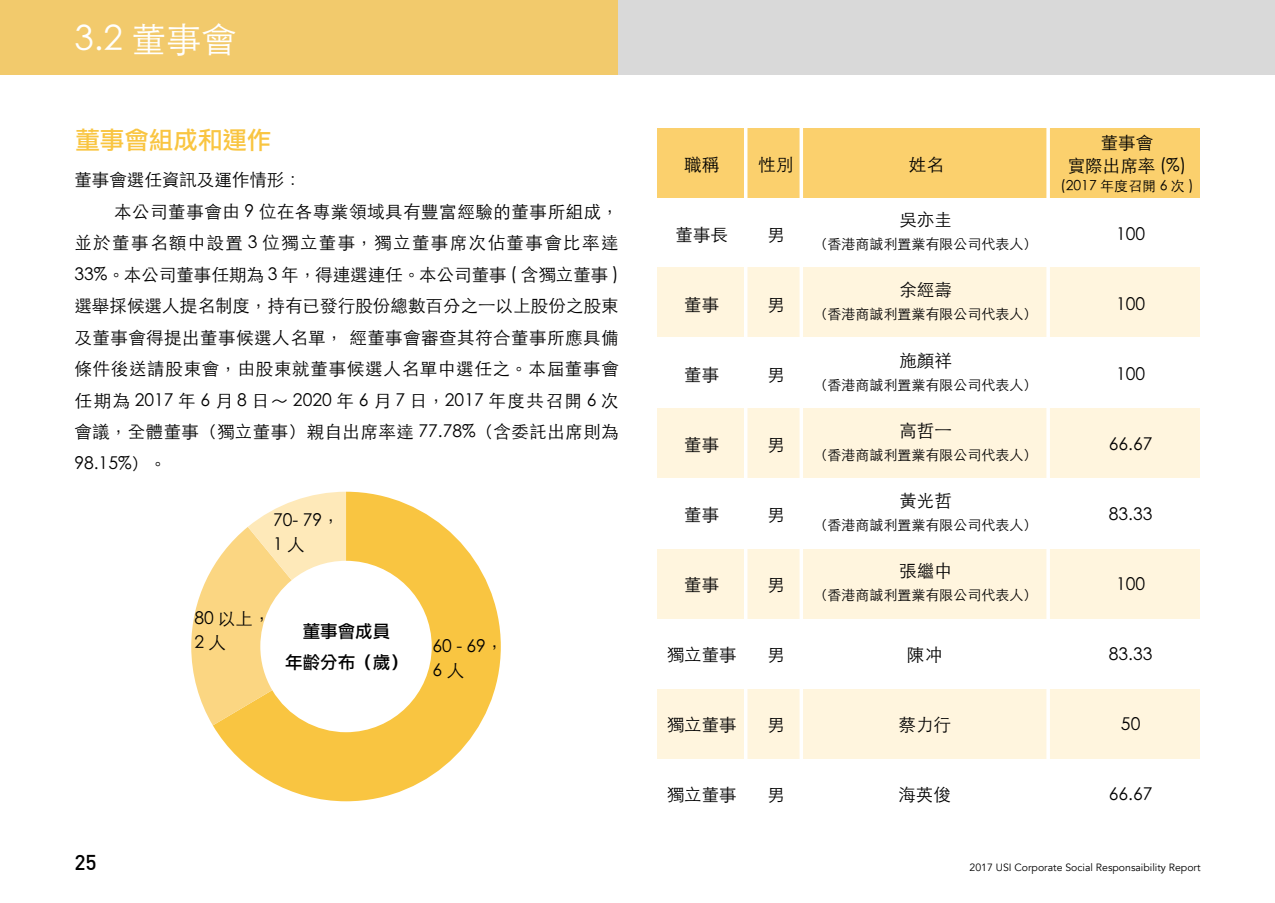
<style>
.page{position:relative;width:1275px;height:903px;background:#fff}
.page>*{position:absolute;margin:0;border:0;box-sizing:border-box;transform-origin:0 0}
.t1{font:300 35px "ST Heiti TC";color:#fff}
.t2{font:24.5px "Li Gothic Med";color:#f9c541}
.t3{font:500 21px "DIN";color:#000}
.t4{font:300 17.5px/24.5px "ST Heiti TC";letter-spacing:.005em;color:#000}
.t5{font:300 17.5px "ST Heiti TC";letter-spacing:.025em;color:#000}
.t6{font:300 17.5px "ST Heiti TC";letter-spacing:.04em;color:#000}
.t7{font:300 17.5px "ST Heiti TC";letter-spacing:.08em;color:#000}
.t8{font:300 17.5px "ST Heiti TC";letter-spacing:.03em;color:#000}
.t9{font:17.5px/31.5px "Li Gothic Med";color:#000;text-align:center}
.t10{font:300 14px "ST Heiti TC";color:#000}
.t11{font:10.5px "Avenir";color:#000}
</style>
<div class="page">
<div style="left:618px;top:0;width:657px;height:74px;background:#d9d9d9"></div>
<div style="left:0;top:0;width:618px;height:74px;background:#f2ca6c"></div>
<div style="left:657px;top:128px;width:543px;height:70px;background:#fbd06d"></div>
<div style="left:657px;top:268px;width:543px;height:69px;background:#fff5de"></div>
<div style="left:657px;top:408px;width:543px;height:70px;background:#fff5de"></div>
<div style="left:657px;top:549px;width:543px;height:69px;background:#fff5de"></div>
<div style="left:657px;top:689px;width:543px;height:70px;background:#fff5de"></div>
<hr style="left:744px;top:128px;width:3px;height:700px;background:#fff">
<hr style="left:1046px;top:128px;width:4px;height:700px;background:#fff">
<hr style="left:799px;top:128px;width:4px;height:700px;background:#fff">
<svg style="left:213px;top:492px;width:288px;height:309px;fill:#f9c541"></svg>
<svg style="left:191px;top:492px;width:155px;height:233px"></svg>
<h1 class="t1" style="left:74px;top:10px;width:164px">3.2 董事會</h1>
<h2 class="t2" style="left:75px;top:128px;width:197px">董事會組成和運作</h2>
<p class="t4" style="left:74px;top:166px;width:229px">董事會選任資訊及運作情形：</p>
<p class="t8" style="left:114px;top:196px;width:506px">本公司董事會由 9 位在各專業領域具有豐富經驗的董事所組成，</p>
<p class="t7" style="left:74px;top:228px;width:546px">並於董事名額中設置 3 位獨立董事，獨立董事席次佔董事會比率達</p>
<p class="t4" style="left:74px;top:260px;width:546px">33%。本公司董事任期為 3 年，得連選連任。本公司董事 ( 含獨立董事 )</p>
<p class="t4" style="left:74px;top:292px;width:546px">選舉採候選人提名制度，持有已發行股份總數百分之一以上股份之股東</p>
<p class="t5" style="left:74px;top:322px;width:546px">及董事會得提出董事候選人名單， 經董事會審查其符合董事所應具備</p>
<p class="t6" style="left:74px;top:354px;width:546px">條件後送請股東會，由股東就董事候選人名單中選任之。本屆董事會</p>
<p class="t4" style="left:74px;top:386px;width:546px">任期為 2017 年 6 月 8 日～ 2020 年 6 月 7 日，2017 年度共召開 6 次</p>
<p class="t5" style="left:74px;top:417px;width:546px">會議，全體董事（獨立董事）親自出席率達 77.78%（含委託出席則為</p>
<p class="t4" style="left:74px;top:449px;width:94px">98.15%）。</p>
<p class="t4" style="left:273px;top:506px;width:68px">70- 79，<br>1人</p>
<p class="t4" style="left:194px;top:604px;width:78px">80 以上，<br>2人</p>
<p class="t9" style="left:285px;top:615px;width:124px">董事會成員<br>年齡分布（歲）</p>
<p class="t4" style="left:433px;top:632px;width:72px">60 - 69，<br>6人</p>
<p class="t4" style="left:1101px;top:128px;width:54px">董事會</p>
<p class="t4" style="left:684px;top:151px;width:36px">職稱</p>
<p class="t4" style="left:676px;top:221px;width:54px">董事長</p>
<p class="t4" style="left:684px;top:291px;width:36px">董事</p>
<p class="t4" style="left:684px;top:361px;width:36px">董事</p>
<p class="t4" style="left:684px;top:431px;width:36px">董事</p>
<p class="t4" style="left:684px;top:501px;width:36px">董事</p>
<p class="t4" style="left:684px;top:571px;width:36px">董事</p>
<p class="t4" style="left:909px;top:151px;width:36px">姓名</p>
<p class="t4" style="left:899px;top:205px;width:54px">吳亦圭</p>
<p class="t10" style="left:814px;top:232px;width:225px">（香港商誠利置業有限公司代表人）</p>
<p class="t4" style="left:899px;top:275px;width:54px">余經壽</p>
<p class="t10" style="left:814px;top:302px;width:225px">（香港商誠利置業有限公司代表人）</p>
<p class="t4" style="left:899px;top:347px;width:54px">施顏祥</p>
<p class="t10" style="left:814px;top:373px;width:225px">（香港商誠利置業有限公司代表人）</p>
<p class="t4" style="left:899px;top:416px;width:54px">高哲一</p>
<p class="t10" style="left:814px;top:443px;width:225px">（香港商誠利置業有限公司代表人）</p>
<p class="t4" style="left:899px;top:486px;width:54px">黃光哲</p>
<p class="t10" style="left:814px;top:513px;width:225px">（香港商誠利置業有限公司代表人）</p>
<p class="t4" style="left:899px;top:556px;width:54px">張繼中</p>
<p class="t10" style="left:814px;top:583px;width:225px">（香港商誠利置業有限公司代表人）</p>
<p class="t4" style="left:758px;top:151px;width:36px">性別</p>
<p class="t4" style="left:1068px;top:151px;width:120px">實際出席率 (%)</p>
<p class="t10" style="left:1061px;top:174px;width:134px">(2017 年度召開 6 次 )</p>
<p class="t4" style="left:1116px;top:221px;width:31px">100</p>
<p class="t4" style="left:767px;top:221px;width:19px">男</p>
<p class="t4" style="left:1116px;top:291px;width:31px">100</p>
<p class="t4" style="left:767px;top:291px;width:19px">男</p>
<p class="t4" style="left:1116px;top:361px;width:31px">100</p>
<p class="t4" style="left:767px;top:361px;width:19px">男</p>
<p class="t4" style="left:1109px;top:431px;width:45px">66.67</p>
<p class="t4" style="left:767px;top:431px;width:19px">男</p>
<p class="t4" style="left:1109px;top:501px;width:45px">83.33</p>
<p class="t4" style="left:767px;top:501px;width:19px">男</p>
<p class="t4" style="left:1116px;top:571px;width:31px">100</p>
<p class="t4" style="left:767px;top:571px;width:19px">男</p>
<p class="t4" style="left:667px;top:641px;width:71px">獨立董事</p>
<p class="t4" style="left:767px;top:641px;width:19px">男</p>
<p class="t4" style="left:907px;top:641px;width:36px">陳冲</p>
<p class="t4" style="left:1109px;top:641px;width:45px">83.33</p>
<p class="t4" style="left:667px;top:711px;width:71px">獨立董事</p>
<p class="t4" style="left:767px;top:711px;width:19px">男</p>
<p class="t4" style="left:898px;top:711px;width:54px">蔡力行</p>
<p class="t4" style="left:1121px;top:711px;width:21px">50</p>
<p class="t4" style="left:667px;top:781px;width:71px">獨立董事</p>
<p class="t4" style="left:767px;top:781px;width:19px">男</p>
<p class="t4" style="left:898px;top:781px;width:54px">海英俊</p>
<p class="t4" style="left:1109px;top:781px;width:45px">66.67</p>
<p class="t3" style="left:74px;top:849px;width:24px">25</p>
<p class="t11" style="left:969px;top:861px;width:233px">2017 USI Corporate Social Responsaibility Report</p>
</div>
